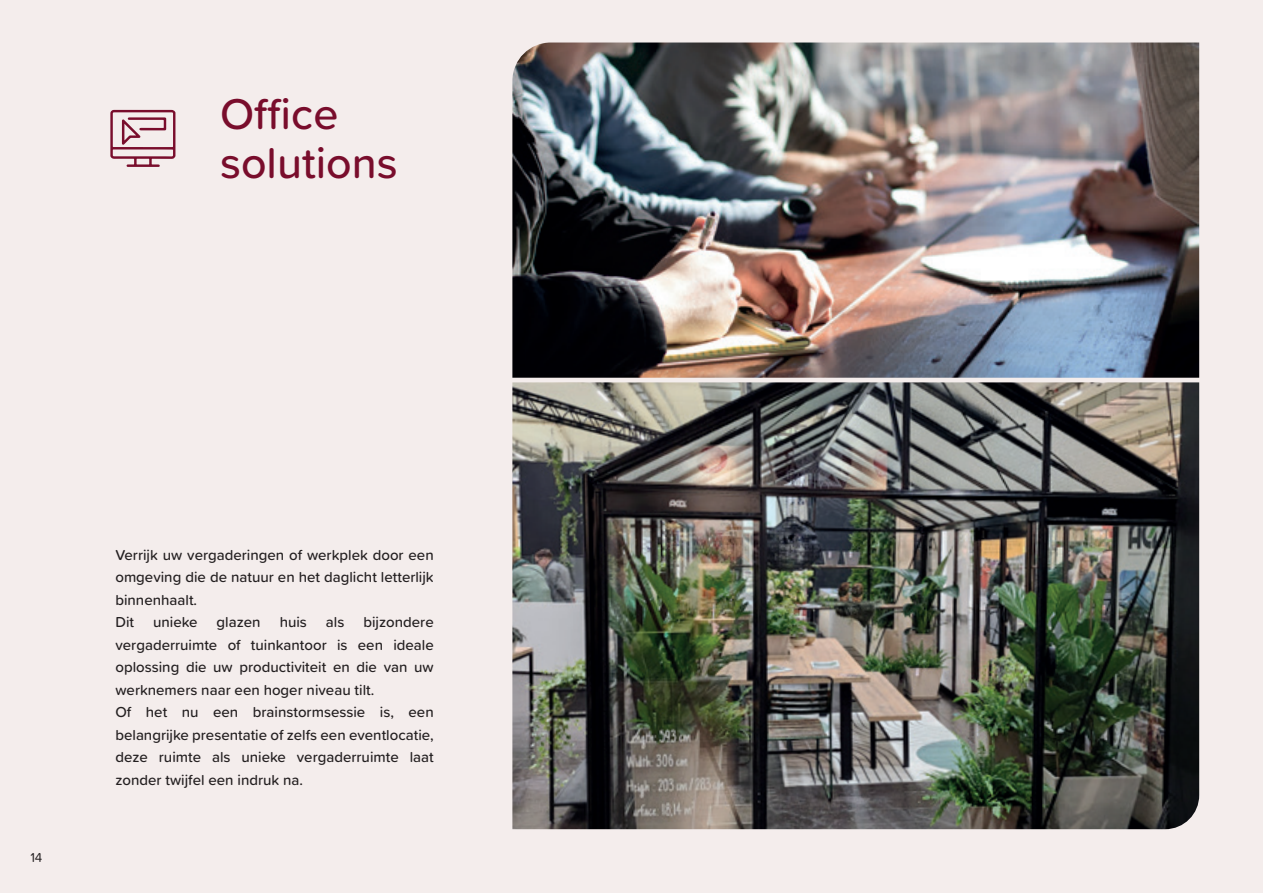
<style>
.page{position:relative;width:1263px;height:893px;background:#f4edec}
.page>*{position:absolute;margin:0;border:0;box-sizing:border-box;transform-origin:0 0}
.t1{font:500 44.7px/49.2px "Proxima Soft";color:#790d2c}
.t2{font:500 15px/22.5px "Proxima Soft";color:#231f20}
.t3{font:13.5px "Proxima Soft";color:#231f20}
</style>
<div class="page">
<img style="left:512px;top:43px;width:687px;height:335px">
<img style="left:512px;top:382px;width:687px;height:447px">
<svg style="left:110px;top:110px;width:65px;height:57px"></svg>
<h1 class="t1" style="left:220px;top:87px;width:179px">Office solutions</h1>
<p class="t3" style="left:30px;top:847px;width:14px">14</p>
<p class="t2" style="left:115px;top:543px;width:320px">Verrijk uw vergaderingen of werkplek door een omgeving die de natuur en het daglicht letterlijk binnenhaalt.<br>Dit</p>
<p class="t2" style="left:115px;top:610px;width:320px;text-indent:248px">bijzondere vergaderruimte of tuinkantoor is een ideale oplossing die uw productiviteit en die van uw werknemers naar een hoger niveau tilt.<br>Of het nu een brainstormsessie is, een belangrijke presentatie of zelfs een eventlocatie, deze ruimte als unieke vergaderruimte laat zonder twijfel een indruk na.</p>
<p class="t2" style="left:153px;top:610px;width:46px">unieke</p>
<p class="t2" style="left:217px;top:610px;width:46px">glazen</p>
<p class="t2" style="left:280px;top:610px;width:29px">huis</p>
<p class="t2" style="left:326px;top:610px;width:20px">als</p>
</div>
